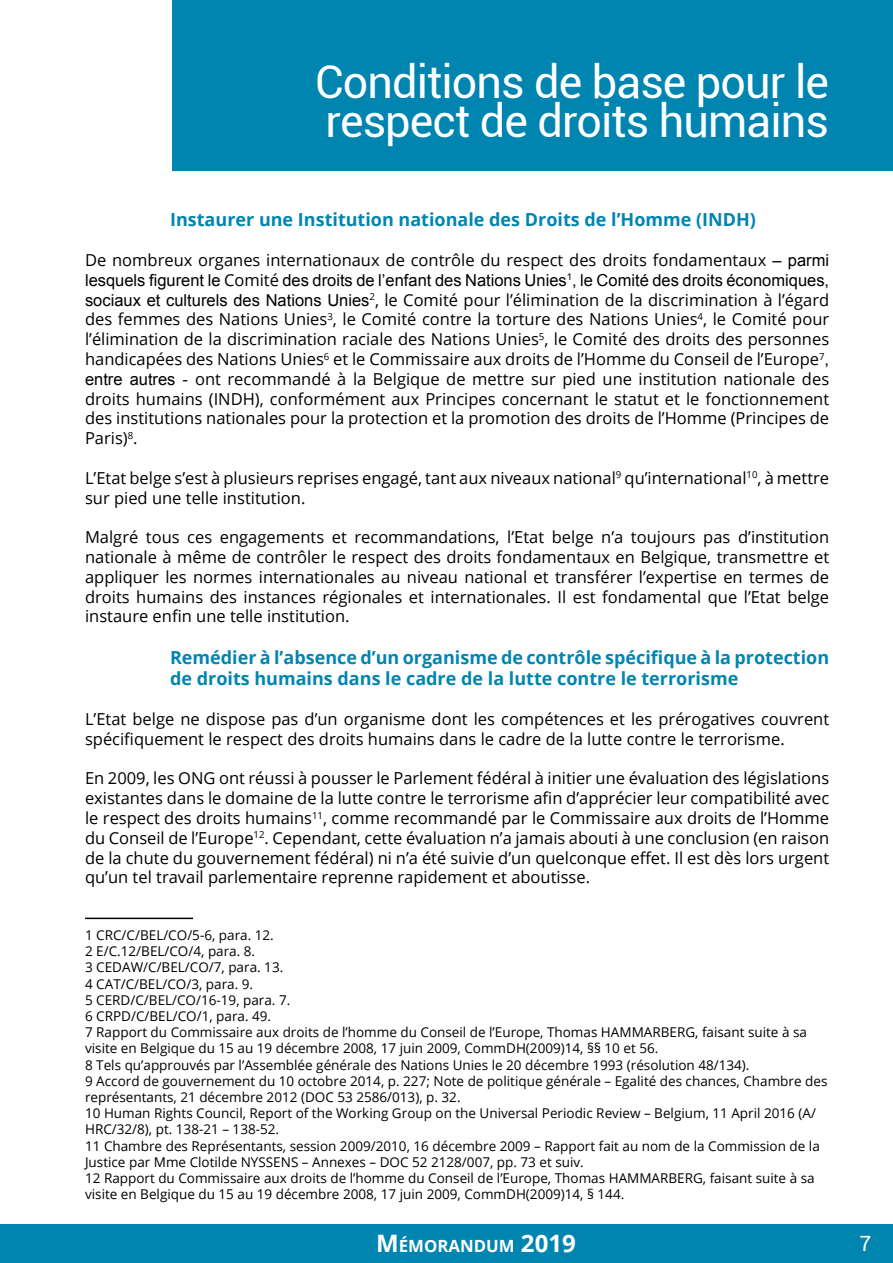
<style>
.page{position:relative;width:893px;height:1263px;background:#fff}
.page>*{position:absolute;margin:0;border:0;box-sizing:border-box;transform-origin:0 0}
.t1{font:45px/39px "Roboto";letter-spacing:-.02em;color:#fff}
.t2{font:21px "Roboto";color:#fff}
.t3{font:700 18px/21.6px "Open Sans";color:#0085b0}
.t4{font:700 16.8px "Open Sans";color:#fff}
.t5{font:16.5px/19.8px "Open Sans";color:#000;text-align:justify}
.t6{font:16.5px "Arial";color:#000}
.t7{font:13.5px/16.2px "Open Sans";color:#000}
.s1{font-family:"Arial"}
.s2{font-family:"Open Sans"}
.s3{font-size:24px}
</style>
<div class="page">
<div style="left:0;top:1224px;width:893px;height:39px;background:#0085b0"></div>
<div style="left:172px;top:0;width:721px;height:170px;background:#0085b0"></div>
<hr style="left:85px;top:918px;width:108px;height:1px;background:#000">
<h1 class="t1" style="left:315px;top:60px;width:515px">Conditions de base pour le respect de droits humains</h1>
<p class="t3" style="left:170px;top:209px;width:587px">Instaurer une Institution nationale des Droits de l’Homme (INDH)</p>
<p class="t5" style="left:85px;top:250px;width:746px">De nombreux organes internationaux de contrôle du respect des droits fondamentaux <span class="s1">– parmi</span></p>
<p class="t6" style="left:85px;top:269px;width:746px">lesquels figurent le <span class="s2">Comité</span> des droits de l’enfant des Nations Unies<sup>1</sup>, le Comité des droits économiques,</p>
<p class="t5" style="left:85px;top:289px;width:746px"><span class="s1">sociaux et culturels des Nations Unies</span><sup>2</sup>, le Comité pour l’élimination de la discrimination à l’égard des femmes des Nations Unies<sup>3</sup>, le Comité contre la torture des Nations Unies<sup>4</sup>, le Comité pour l’élimination de la discrimination raciale des Nations Unies<sup>5</sup>, le Comité des droits des personnes handicapées des Nations Unies<sup>6</sup> et le Commissaire aux droits de l’Homme du Conseil de l’Europe<sup>7</sup><span class="s1">, entre autres -</span> ont recommandé à la Belgique de mettre sur pied une institution nationale des droits humains (INDH), conformément aux Principes concernant le statut et le fonctionnement des institutions nationales pour la protection et la promotion des droits de l’Homme (Principes de Paris)<sup>8</sup>.</p>
<p class="t5" style="left:85px;top:467px;width:746px">L’Etat belge s’est à plusieurs reprises engagé, tant aux niveaux national<sup>9</sup> qu’international<sup>10</sup>, à mettre sur pied une telle institution.</p>
<p class="t5" style="left:85px;top:527px;width:746px">Malgré tous ces engagements et recommandations, l’Etat belge n’a toujours pas d’institution nationale à même de contrôler le respect des droits fondamentaux en Belgique, transmettre et appliquer les normes internationales au niveau national et transférer l’expertise en termes de droits humains des instances régionales et internationales. Il est fondamental que l’Etat belge instaure enfin une telle institution.</p>
<p class="t3" style="left:170px;top:646px;width:661px">Remédier à l’absence d’un organisme de contrôle spécifique à la protection de droits humains dans le cadre de la lutte contre le terrorisme</p>
<p class="t5" style="left:85px;top:709px;width:746px">L’Etat belge ne dispose pas d’un organisme dont les compétences et les prérogatives couvrent spécifiquement le respect des droits humains dans le cadre de la lutte contre le terrorisme.</p>
<p class="t5" style="left:85px;top:768px;width:746px">En 2009, les ONG ont réussi à pousser le Parlement fédéral à initier une évaluation des législations existantes dans le domaine de la lutte contre le terrorisme afin d’apprécier leur compatibilité avec le respect des droits humains<sup>11</sup>, comme recommandé par le Commissaire aux droits de l’Homme du Conseil de l’Europe<sup>12</sup>. Cependant, cette évaluation n’a jamais abouti à une conclusion (en raison de la chute du gouvernement fédéral) ni n’a été suivie d’un quelconque effet. Il est dès lors urgent qu’un tel travail parlementaire reprenne rapidement et aboutisse.</p>
<p class="t7" style="left:85px;top:927px;width:744px">1 CRC/C/BEL/CO/5-6, para. 12.<br>2 E/C.12/BEL/CO/4, para. 8.<br>3 CEDAW/C/BEL/CO/7, para. 13.<br>4 CAT/C/BEL/CO/3, para. 9.<br>5 CERD/C/BEL/CO/16-19, para. 7.<br>6 CRPD/C/BEL/CO/1, para. 49.<br>7 Rapport du Commissaire aux droits de l’homme du Conseil de l’Europe, Thomas HAMMARBERG, faisant suite à sa visite en Belgique du 15 au 19 décembre 2008, 17 juin 2009, CommDH(2009)14, §§ 10 et 56.<br>8 Tels qu’approuvés par l’Assemblée générale des Nations Unies le 20 décembre 1993 (résolution 48/134).<br>9 Accord de gouvernement du 10 octobre 2014, p. 227; Note de politique générale – Egalité des chances, Chambre des représentants, 21 décembre 2012 (DOC 53 2586/013), p. 32.<br>10 Human Rights Council, Report of the Working Group on the Universal Periodic Review – Belgium, 11 April 2016 (A/ HRC/32/8), pt. 138-21 – 138-52.<br>11 Chambre des Représentants, session 2009/2010, 16 décembre 2009 – Rapport fait au nom de la Commission de la Justice par Mme Clotilde NYSSENS – Annexes – DOC 52 2128/007, pp. 73 et suiv.<br>12 Rapport du Commissaire aux droits de l’homme du Conseil de l’Europe, Thomas HAMMARBERG, faisant suite à sa visite en Belgique du 15 au 19 décembre 2008, 17 juin 2009, CommDH(2009)14, § 144.</p>
<p class="t4" style="left:376px;top:1234px;width:201px"><span class="s3">M</span>ÉMORANDUM <span class="s3">2019</span></p>
<p class="t2" style="left:859px;top:1229px;width:13px">7</p>
</div>
